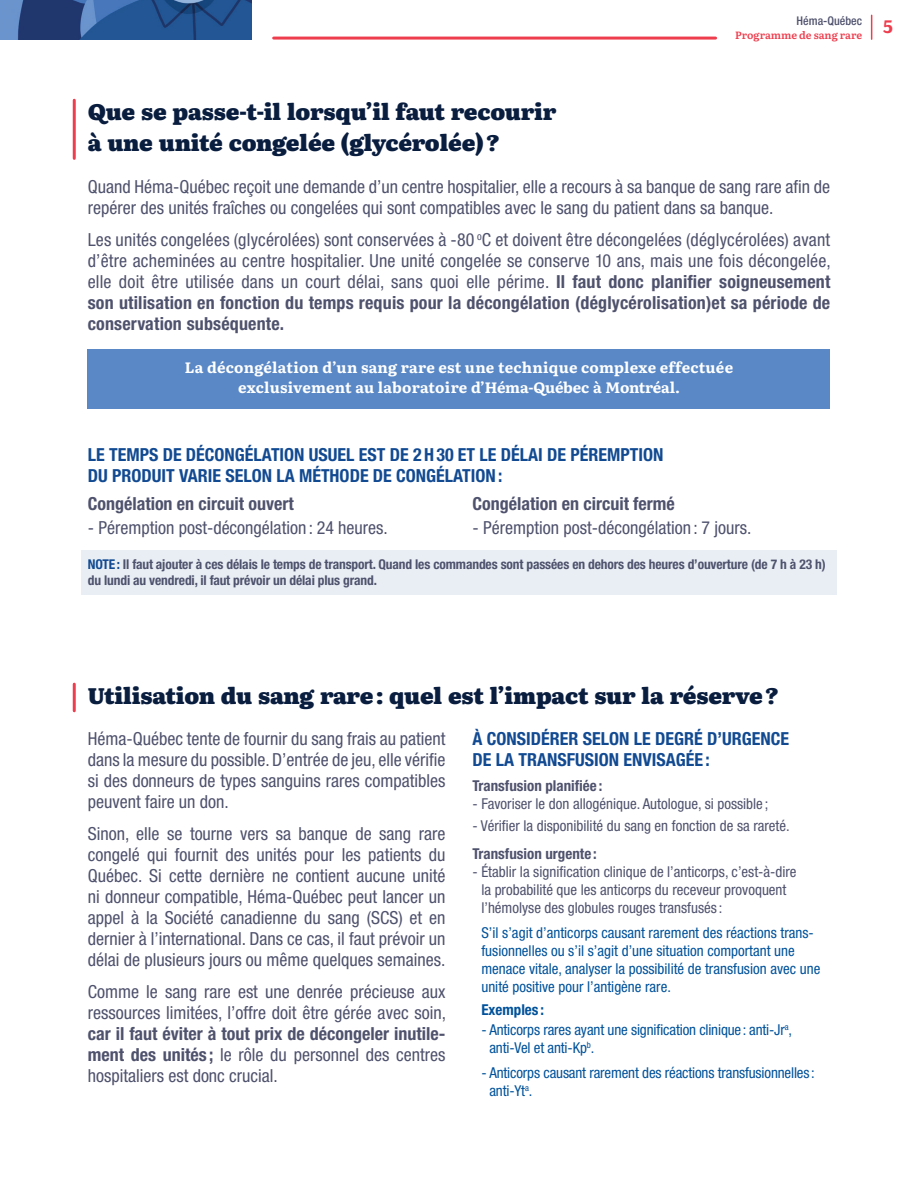
<style>
.page{position:relative;width:918px;height:1188px;background:#fff}
.page>*{position:absolute;margin:0;border:0;box-sizing:border-box;transform-origin:0 0}
.t1{font:900 22.5px/31.5px "Literata";letter-spacing:-.01em;color:#091d3f}
.t2{font:condensed 18px/21px "Helvetica Neue";color:#4f526d;text-align:justify}
.t3{font:700 condensed 18px/21px "Helvetica Neue";color:#4f526d;text-align:justify}
.t4{font:700 condensed 18px/21px "Helvetica Neue";color:#124a92}
.t5{font:700 18px "Literata";color:#ee3d4d}
.t6{font:condensed 15px/18px "Helvetica Neue";color:#01529b}
.t7{font:condensed 15px/18px "Helvetica Neue";color:#4f526d}
.t8{font:700 15px/19.5px "Literata";letter-spacing:.015em;color:#fff;text-align:center}
.t9{font:700 condensed 15px "Helvetica Neue";color:#4f526d}
.t10{font:700 condensed 15px "Helvetica Neue";color:#01529b}
.t11{font:700 condensed 13.5px/16.5px "Helvetica Neue";letter-spacing:-.01em;color:#4f526d}
.t12{font:500 condensed 12px "Helvetica Neue";color:#4f526d}
.t13{font:600 10.5px "Literata";letter-spacing:-.005em;color:#ee3d4d}
.s1{font-weight:700}
.s2{color:#124a92}
.s3{font-weight:400}
</style>
<div class="page">
<hr style="left:73px;top:100px;width:3px;height:58px;background:#ee3d4d">
<div style="left:88px;top:349px;width:742px;height:59px;background:#5a88c6"></div>
<div style="left:81px;top:550px;width:756px;height:45px;background:#e8eef4"></div>
<hr style="left:73px;top:684px;width:3px;height:27px;background:#ee3d4d">
<svg style="left:871px;top:15px;width:1px;height:24px"></svg>
<img style="left:0;top:0;width:252px;height:40px">
<hr style="left:274px;top:37px;width:442px;height:3px;background:#ee3d4d">
<p class="t12" style="left:797px;top:14px;width:67px">Héma-Québec</p>
<p class="t13" style="left:735px;top:27px;width:128px">Programme de sang rare</p>
<p class="t5" style="left:883px;top:12px;width:11px">5</p>
<p class="t1" style="left:88px;top:94px;width:470px">Que se passe-t-il lorsqu’il faut recourir à une unité congelée (glycérolée) ?</p>
<p class="t2" style="left:88px;top:176px;width:744px">Quand Héma-Québec reçoit une demande d’un centre hospitalier, elle a recours à sa banque de sang rare afin de repérer des unités fraîches ou congelées qui sont compatibles avec le sang du patient dans sa banque.</p>
<p class="t2" style="left:88px;top:229px;width:745px">Les unités congelées (glycérolées) sont conservées à -80 <sup>o</sup>C et doivent être décongelées (déglycérolées) avant d’être acheminées au centre hospitalier. Une unité congelée se conserve 10 ans, mais une fois décongelée, elle doit être utilisée dans un court délai, sans quoi elle périme. <span class="s1">Il faut donc planifier soigneusement son utilisation en fonction du temps requis pour la décongélation (déglycérolisation)et sa période de conservation subséquente.</span></p>
<p class="t8" style="left:185px;top:357px;width:550px">La décongélation d’un sang rare est une technique complexe effectuée exclusivement au laboratoire d’Héma-Québec à Montréal.</p>
<p class="t4" style="left:88px;top:444px;width:577px">LE TEMPS DE DÉCONGÉLATION USUEL EST DE 2 H 30 ET LE DÉLAI DE PÉREMPTION<br>DU PRODUIT VARIE SELON LA MÉTHODE DE CONGÉLATION :</p>
<p class="t3" style="left:88px;top:493px;width:208px">Congélation en circuit ouvert</p>
<p class="t2" style="left:88px;top:517px;width:302px">- Péremption post-décongélation : 24 heures.</p>
<p class="t3" style="left:472px;top:493px;width:204px">Congélation en circuit fermé</p>
<p class="t2" style="left:472px;top:517px;width:280px">- Péremption post-décongélation : 7 jours.</p>
<p class="t11" style="left:88px;top:555px;width:740px"><span class="s2">NOTE :</span> Il faut ajouter à ces délais le temps de transport. Quand les commandes sont passées en dehors des heures d’ouverture (de 7 h à 23 h) du lundi au vendredi, il faut prévoir un délai plus grand.</p>
<p class="t1" style="left:88px;top:678px;width:692px">Utilisation du sang rare : quel est l’impact sur la réserve ?</p>
<p class="t2" style="left:88px;top:728px;width:359px">Héma-Québec tente de fournir du sang frais au patient dans la mesure du possible. D’entrée de jeu, elle vérifie si des donneurs de types sanguins rares compatibles peuvent faire un don.</p>
<p class="t2" style="left:88px;top:823px;width:359px">Sinon, elle se tourne vers sa banque de sang rare congelé qui fournit des unités pour les patients du Québec. Si cette dernière ne contient aucune unité ni donneur compatible, Héma-Québec peut lancer un appel à la Société canadienne du sang (SCS) et en dernier à l’international. Dans ce cas, il faut prévoir un délai de plusieurs jours ou même quelques semaines.</p>
<p class="t2" style="left:88px;top:981px;width:360px">Comme le sang rare est une denrée précieuse aux ressources limitées, l’offre doit être gérée avec soin,</p>
<p class="t3" style="left:88px;top:1023px;width:359px">car il faut éviter à tout prix de décongeler inutile&shy;ment des unités ; <span class="s3">le rôle du personnel des centres hospitaliers est donc crucial.</span></p>
<p class="t4" style="left:472px;top:728px;width:318px">À CONSIDÉRER SELON LE DEGRÉ D’URGENCE<br>DE LA TRANSFUSION ENVISAGÉE :</p>
<p class="t9" style="left:472px;top:776px;width:131px">Transfusion planifiée :</p>
<p class="t7" style="left:472px;top:794px;width:297px">- Favoriser le don allogénique. Autologue, si possible ;</p>
<p class="t7" style="left:472px;top:816px;width:319px">- Vérifier la disponibilité du sang en fonction de sa rareté.</p>
<p class="t9" style="left:472px;top:845px;width:126px">Transfusion urgente :</p>
<p class="t7" style="left:481px;top:863px;width:317px;text-indent:-9px">- Établir la signification clinique de l’anticorps, c’est-à-dire la probabilité que les anticorps du receveur provoquent l’hémolyse des globules rouges transfusés :</p>
<p class="t6" style="left:481px;top:924px;width:341px">S’il s’agit d’anticorps causant rarement des réactions trans&shy;fusionnelles ou s’il s’agit d’une situation comportant une menace vitale, analyser la possibilité de transfusion avec une unité positive pour l’antigène rare.</p>
<p class="t10" style="left:481px;top:1001px;width:64px">Exemples :</p>
<p class="t6" style="left:489px;top:1021px;width:304px;text-indent:-8px">- Anticorps rares ayant une signification clinique : anti-Jr<sup>a</sup>, anti-Vel et anti-Kp<sup>b</sup>.</p>
<p class="t6" style="left:489px;top:1063px;width:327px;text-indent:-8px">- Anticorps causant rarement des réactions transfusionnelles : anti-Yt<sup>a</sup>.</p>
</div>
